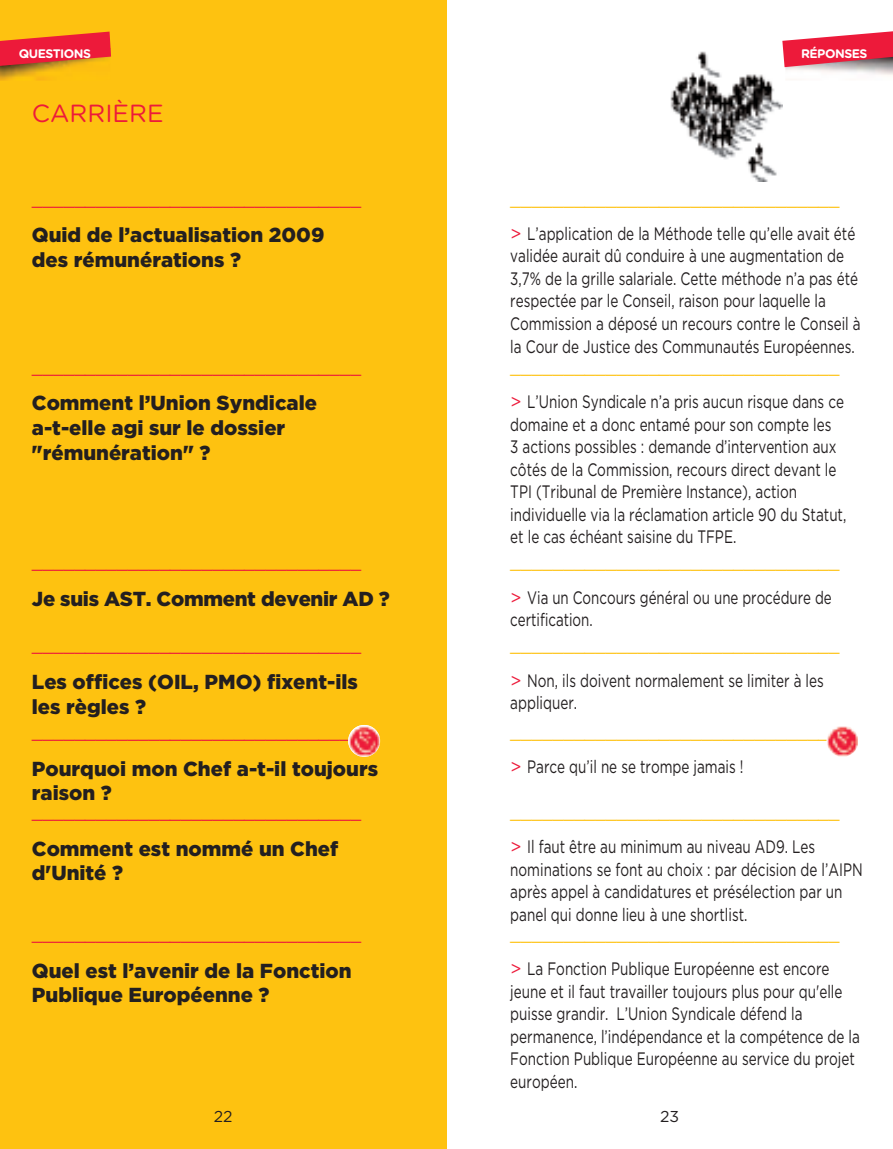
<style>
.page{position:relative;width:893px;height:1149px;background:#fff}
.page>*{position:absolute;margin:0;border:0;box-sizing:border-box;transform-origin:0 0}
.t1{font:24.75px "Gotham Rounded";color:#ed1a3a}
.t2{font:900 20.25px/24.8px "Gotham";color:#231f20}
.t3{font:18px/22.5px "Gotham";color:#231f20;scale:.75 1}
.t4{font:18px "Gotham";color:#ed1a3a}
.t5{font:18px/35.3px "Gotham";color:#231f20;scale:.74 1}
.t6{font:18px/35.3px "Gotham";color:#fec210}
.t7{font:15.75px "Gotham Rounded";color:#231f20}
.t8{font:700 12.38px "Gotham Rounded";letter-spacing:-.04em;color:#fff}
.s1{color:#fec210}
.s2{color:#ed1a3a}
.s3{color:#231f20}
</style>
<div class="page">
<svg style="left:782px;top:31px;width:111px;height:36px;background:#e44d64"></svg>
<img style="left:827px;top:726px;width:31px;height:30px">
<img style="left:670px;top:51px;width:112px;height:130px">
<div style="left:0;top:0;width:446px;height:1148px;background:#fec210"></div>
<img style="left:0;top:67px;width:65px;height:14px">
<svg style="left:0;top:32px;width:111px;height:35px"></svg>
<img style="left:348px;top:725px;width:31px;height:31px">
<p class="t8" style="left:19px;top:49px;width:74px">QUESTIONS</p>
<h1 class="t1" style="left:32px;top:105px;width:133px">CARRIÈRE</h1>
<p class="t4" style="left:32px;top:188px;width:331px">_______________________________</p>
<p class="t2" style="left:32px;top:222px;width:294px">Quid de l’actualisation 2009 des rémunérations ?</p>
<p class="t4" style="left:32px;top:356px;width:331px">_______________________________</p>
<p class="t2" style="left:32px;top:390px;width:287px">Comment l’Union Syndicale a-t-elle agi sur le dossier "rémunération" ?</p>
<p class="t4" style="left:32px;top:552px;width:331px">_______________________________</p>
<p class="t2" style="left:32px;top:585px;width:359px">Je suis AST. Comment devenir AD ?</p>
<p class="t4" style="left:32px;top:635px;width:331px">_______________________________</p>
<p class="t2" style="left:32px;top:668px;width:328px">Les offices (OIL, PMO) fixent-ils les règles ?</p>
<p class="t4" style="left:32px;top:721px;width:331px">_______________________________</p>
<p class="t2" style="left:32px;top:755px;width:348px">Pourquoi mon Chef a-t-il toujours raison ?</p>
<p class="t4" style="left:32px;top:801px;width:331px">_______________________________</p>
<p class="t2" style="left:32px;top:835px;width:308px">Comment est nommé un Chef d'Unité ?</p>
<p class="t4" style="left:32px;top:923px;width:331px">_______________________________</p>
<p class="t2" style="left:32px;top:957px;width:321px">Quel est l’avenir de la Fonction<br>Publique Européenne ?</p>
<p class="t7" style="left:214px;top:1110px;width:20px">22</p>
<p class="t8" style="left:801px;top:49px;width:68px">RÉPONSES</p>
<p class="t3" style="left:510px;top:180px;width:462px;line-height:35.3px"><span class="s1">_______________________________ </span><span class="s2">&gt;</span> L’application de la Méthode telle qu’elle avait été</p>
<p class="t3" style="left:510px;top:244px;width:469px">validée aurait dû conduire à une augmentation de 3,7% de la grille salariale. Cette méthode n’a pas été respectée par le Conseil, raison pour laquelle la Commission a déposé un recours contre le Conseil à la Cour de Justice des Communautés Européennes.</p>
<p class="t3" style="left:510px;top:348px;width:447px;line-height:35.3px"><span class="s1">_______________________________ </span><span class="s2">&gt;</span> L’Union Syndicale n’a pris aucun risque dans ce</p>
<p class="t3" style="left:510px;top:412px;width:450px">domaine et a donc entamé pour son compte les<br>3 actions possibles : demande d’intervention aux côtés de la Commission, recours direct devant le TPI (Tribunal de Première Instance), action individuelle via la réclamation article 90 du Statut, et le cas échéant saisine du TFPE.</p>
<p class="t5" style="left:510px;top:544px;width:447px"><span class="s1">_______________________________ </span><span class="s2">&gt;</span> Via un Concours général ou une procédure de</p>
<p class="t5" style="left:510px;top:601px;width:113px">certification.</p>
<p class="t3" style="left:510px;top:627px;width:441px;line-height:35.3px"><span class="s1">_______________________________ </span><span class="s2">&gt;</span> Non, ils doivent normalement se limiter à les</p>
<p class="t3" style="left:510px;top:691px;width:91px">appliquer.</p>
<p class="t6" style="left:510px;top:713px;width:331px">_______________________________ <span class="s2">&gt;</span> <span class="s3">Parce qu’il ne se trompe jamais !</span></p>
<p class="t3" style="left:510px;top:793px;width:441px;line-height:35.3px"><span class="s1">_______________________________ </span><span class="s2">&gt;</span> Il faut être au minimum au niveau AD9. Les</p>
<p class="t3" style="left:510px;top:857px;width:471px">nominations se font au choix : par décision de l’AIPN après appel à candidatures et présélection par un panel qui donne lieu à une shortlist.</p>
<p class="t3" style="left:510px;top:915px;width:441px;line-height:35.3px"><span class="s1">_______________________________ </span><span class="s2">&gt;</span> La Fonction Publique Européenne est encore</p>
<p class="t3" style="left:510px;top:979px;width:468px">jeune et il faut travailler toujours plus pour qu'elle puisse grandir. L’Union Syndicale défend la permanence, l’indépendance et la compétence de la Fonction Publique Européenne au service du projet européen.</p>
<p class="t7" style="left:660px;top:1110px;width:21px">23</p>
</div>
